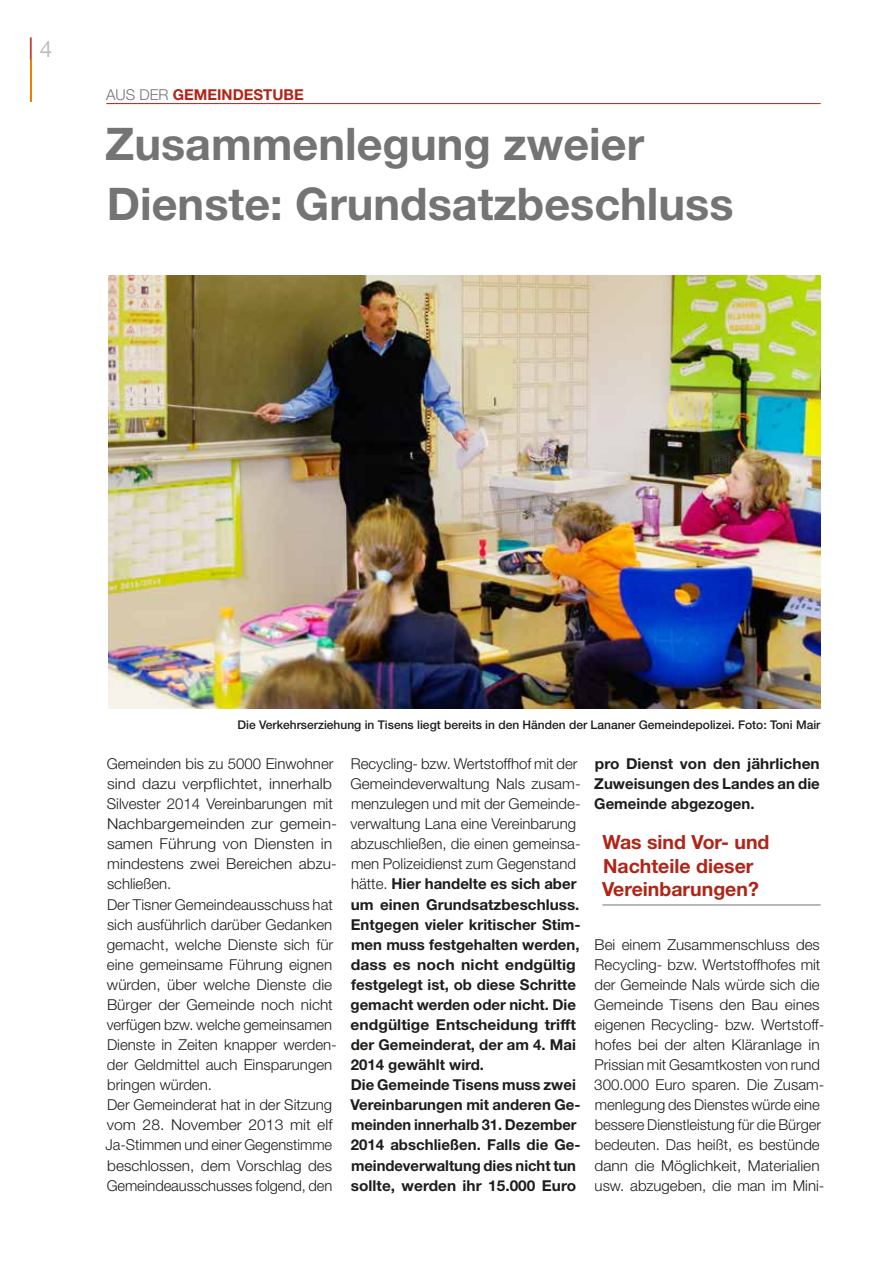
<style>
.page{position:relative;width:893px;height:1263px;background:#fff}
.page>*{position:absolute;margin:0;border:0;box-sizing:border-box;transform-origin:0 0}
.t1{font:700 45px/60px "Helvetica Neue";color:#757474}
.t2{font:22.5px "Helvetica Neue";color:#b12417}
.t3{font:700 19.5px/23.4px "Helvetica Neue";color:#b12417}
.t4{font:300 15px/20.1px "Helvetica Neue";color:#1d1d1b}
.t5{font:700 15px/20.1px "Helvetica Neue";color:#1d1d1b}
.t6{font:700 15px "Helvetica Neue";color:#b12417}
.t7{font:500 12px "Helvetica Neue";color:#1d1d1b}
.s1{color:#bebebe}
.s2{font-weight:300;color:#757474}
.s3{font-weight:300}
</style>
<div class="page">
<hr style="left:106px;top:103px;width:715px;height:1px;background:#b12417">
<hr style="left:602px;top:904px;width:219px;height:1px;background:#757474">
<img style="left:108px;top:275px;width:713px;height:434px">
<hr style="left:30px;top:60px;width:2px;height:41px;background:#ef7d00">
<h2 class="t2" style="left:28px;top:34px;width:25px">| <span class="s1">4</span></h2>
<p class="t6" style="left:106px;top:85px;width:199px"><span class="s2">AUS DER</span> GEMEINDESTUBE</p>
<h1 class="t1" style="left:105px;top:113px;width:630px">Zusammenlegung zweier<br>Dienste: Grundsatzbeschluss</h1>
<p class="t7" style="left:238px;top:717px;width:584px">Die Verkehrserziehung in Tisens liegt bereits in den Händen der Lananer Gemeindepolizei. Foto: Toni Mair</p>
<p class="t4" style="left:106px;top:753px;width:233px">Gemeinden bis zu 5000 Einwohner sind dazu verpflichtet, innerhalb<br>Silvester 2014 Vereinbarungen mit<br>Nachbargemeinden zur gemein&shy;samen Führung von Diensten in mindestens zwei Bereichen abzu&shy;schließen.<br>Der Tisner Gemeindeausschuss hat sich ausführlich darüber Gedanken gemacht, welche Dienste sich für eine gemeinsame Führung eignen würden, über welche Dienste die<br>Bürger der Gemeinde noch nicht verfügen bzw. welche gemeinsamen<br>Dienste in Zeiten knapper werden&shy;der Geldmittel auch Einsparungen bringen würden.<br>Der Gemeinderat hat in der Sitzung vom 28. November 2013 mit elf<br>Ja-Stimmen und einer Gegenstimme beschlossen, dem Vorschlag des<br>Gemeindeausschusses folgend, den</p>
<p class="t5" style="left:350px;top:753px;width:232px"><span class="s3">Recycling- bzw. Wertstoffhof mit der<br>Gemeindeverwaltung Nals zusam&shy;menzulegen und mit der Gemeinde&shy;verwaltung Lana eine Vereinbarung abzuschließen, die einen gemeinsa&shy;men Polizeidienst zum Gegenstand hätte.</span> Hier handelte es sich aber um einen Grundsatzbeschluss.<br>Entgegen vieler kritischer Stim&shy;men muss festgehalten werden, dass es noch nicht endgültig festgelegt ist, ob diese Schritte gemacht werden oder nicht. Die endgültige Entscheidung trifft der Gemeinderat, der am 4. Mai<br>2014 gewählt wird.<br>Die Gemeinde Tisens muss zwei<br>Vereinbarungen mit anderen Ge&shy;meinden innerhalb 31. Dezember<br>2014 abschließen. Falls die Ge&shy;meindeverwaltung dies nicht tun sollte, werden ihr 15.000 Euro</p>
<p class="t5" style="left:594px;top:753px;width:227px;text-align:justify">pro Dienst von den jährlichen Zuweisungen des Landes an die Gemeinde abgezogen.</p>
<h3 class="t3" style="left:602px;top:830px;width:169px">Was sind Vor- und<br>Nachteile dieser<br>Vereinbarungen?</h3>
<p class="t4" style="left:594px;top:934px;width:232px">Bei einem Zusammenschluss des Recycling- bzw. Wertstoffhofes mit der Gemeinde Nals würde sich die Gemeinde Tisens den Bau eines eigenen Recycling- bzw. Wertstoff&shy;hofes bei der alten Kläranlage in Prissian mit Gesamtkosten von rund 300.000 Euro sparen. Die Zusam&shy;menlegung des Dienstes würde eine bessere Dienstleistung für die Bürger bedeuten. Das heißt, es bestünde dann die Möglichkeit, Materialien usw. abzugeben, die man im Mini-</p>
</div>
